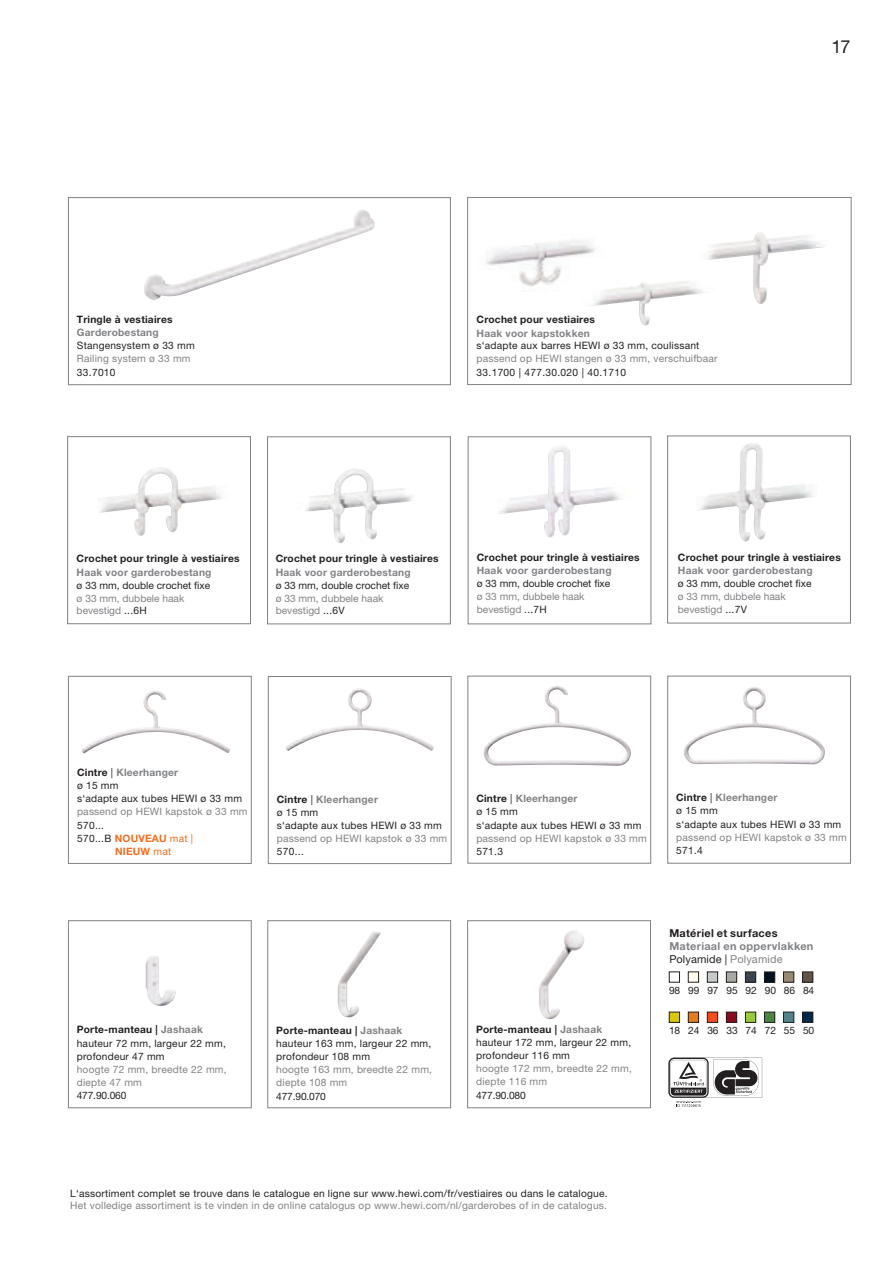
<style>
.page{position:relative;width:893px;height:1263px;background:#fff}
.page>*{position:absolute;margin:0;border:0;box-sizing:border-box;transform-origin:0 0}
.t1{font:18px "Helvetica Neue LT Pro";color:#231f20}
.t2{font:700 10.95px/13.2px "Helvetica Neue LT Pro";letter-spacing:.025em;color:#808285}
.t3{font:700 10.95px "Helvetica Neue LT Pro";letter-spacing:.025em;color:#231f20}
.t4{font:10.2px/13.2px "Helvetica Neue LT Pro";letter-spacing:.02em;color:#231f20}
.t5{font:10.2px/13.2px "Helvetica Neue LT Pro";letter-spacing:.02em;color:#808285}
.t6{font:700 10.2px "Helvetica Neue LT Pro";letter-spacing:.02em;color:#231f20}
.t7{font:10.2px/12.3px "Helvetica Neue LT Pro";color:#808285}
.t8{font:700 10.2px "Helvetica Neue LT Pro";letter-spacing:.02em;color:#808285}
.t9{font:10.2px "Helvetica Neue LT Pro";color:#231f20}
.t10{font:10.2px "Helvetica Neue LT Pro";letter-spacing:-.01em;color:#231f20}
.t11{font:700 10.2px "Helvetica Neue LT Pro";letter-spacing:.02em;color:#f36e21}
.s1{color:#231f20}
.s2{font-weight:700}
.s3{font-weight:700;color:#808285}
.s4{font-weight:700;color:#f36e21}
.s5{color:#f36e21}
.s6{font-weight:400}
.s7{font-weight:400;color:#231f20}
</style>
<div class="page">
<div style="left:68px;top:197px;width:383px;height:188px;border:1px solid #808285"></div>
<img style="left:144px;top:210px;width:231px;height:90px">
<div style="left:68px;top:920px;width:183px;height:188px;border:1px solid #808285"></div>
<img style="left:145px;top:956px;width:31px;height:50px">
<div style="left:268px;top:920px;width:183px;height:188px;border:1px solid #808285"></div>
<img style="left:338px;top:932px;width:43px;height:86px">
<div style="left:467px;top:920px;width:184px;height:188px;border:1px solid #808285"></div>
<img style="left:539px;top:930px;width:45px;height:90px">
<div style="left:68px;top:676px;width:183px;height:187px;border:1px solid #808285"></div>
<img style="left:81px;top:691px;width:149px;height:63px">
<div style="left:667px;top:676px;width:184px;height:187px;border:1px solid #808285"></div>
<img style="left:684px;top:687px;width:141px;height:77px">
<div style="left:268px;top:676px;width:183px;height:188px;border:1px solid #808285"></div>
<img style="left:286px;top:688px;width:148px;height:63px">
<div style="left:468px;top:676px;width:183px;height:187px;border:1px solid #808285"></div>
<img style="left:483px;top:685px;width:148px;height:81px">
<div style="left:667px;top:436px;width:184px;height:187px;border:1px solid #808285"></div>
<img style="left:699px;top:443px;width:52px;height:69px">
<div style="left:267px;top:437px;width:184px;height:187px;border:1px solid #808285"></div>
<img style="left:305px;top:469px;width:107px;height:74px">
<div style="left:468px;top:437px;width:183px;height:187px;border:1px solid #808285"></div>
<img style="left:498px;top:446px;width:123px;height:92px">
<div style="left:67px;top:436px;width:184px;height:188px;border:1px solid #808285"></div>
<img style="left:99px;top:467px;width:123px;height:69px">
<div style="left:467px;top:197px;width:384px;height:188px;border:1px solid #808285"></div>
<img style="left:486px;top:240px;width:109px;height:46px">
<img style="left:583px;top:277px;width:115px;height:49px">
<img style="left:698px;top:232px;width:126px;height:72px">
<svg style="left:668px;top:1057px;width:95px;height:50px"></svg>
<div style="left:783px;top:972px;width:11px;height:10px;background:#988a71"></div>
<div style="left:783px;top:972px;width:11px;height:10px;border:1px solid #231f20"></div>
<div style="left:802px;top:972px;width:11px;height:10px;background:#60544b"></div>
<div style="left:802px;top:972px;width:11px;height:10px;border:1px solid #231f20"></div>
<div style="left:764px;top:972px;width:11px;height:10px;background:#001123"></div>
<div style="left:764px;top:972px;width:11px;height:10px;border:1px solid #231f20"></div>
<div style="left:745px;top:972px;width:11px;height:10px;background:#3b454e"></div>
<div style="left:745px;top:972px;width:11px;height:10px;border:1px solid #231f20"></div>
<div style="left:707px;top:972px;width:11px;height:10px;background:#c6cbc8"></div>
<div style="left:707px;top:972px;width:11px;height:10px;border:1px solid #231f20"></div>
<div style="left:726px;top:972px;width:11px;height:10px;background:#a6aaa4"></div>
<div style="left:726px;top:972px;width:11px;height:10px;border:1px solid #231f20"></div>
<div style="left:688px;top:972px;width:11px;height:10px;background:#fffdf0"></div>
<div style="left:688px;top:972px;width:11px;height:10px;border:1px solid #231f20"></div>
<div style="left:669px;top:972px;width:11px;height:10px;border:1px solid #231f20"></div>
<div style="left:802px;top:1012px;width:11px;height:10px;background:#00284b"></div>
<div style="left:802px;top:1012px;width:11px;height:10px;border:1px solid #231f20"></div>
<div style="left:726px;top:1012px;width:11px;height:10px;background:#8b0b1d"></div>
<div style="left:726px;top:1012px;width:11px;height:10px;border:1px solid #231f20"></div>
<div style="left:783px;top:1012px;width:11px;height:10px;background:#52838b"></div>
<div style="left:783px;top:1012px;width:11px;height:10px;border:1px solid #231f20"></div>
<div style="left:707px;top:1012px;width:11px;height:10px;background:#f04d22"></div>
<div style="left:707px;top:1012px;width:11px;height:10px;border:1px solid #231f20"></div>
<div style="left:764px;top:1012px;width:11px;height:10px;background:#478741"></div>
<div style="left:764px;top:1012px;width:11px;height:10px;border:1px solid #231f20"></div>
<div style="left:669px;top:1012px;width:10px;height:10px;background:#dbc70e"></div>
<div style="left:669px;top:1012px;width:11px;height:10px;border:1px solid #231f20"></div>
<div style="left:688px;top:1012px;width:11px;height:10px;background:#e57c1f"></div>
<div style="left:688px;top:1012px;width:11px;height:10px;border:1px solid #231f20"></div>
<div style="left:745px;top:1012px;width:11px;height:10px;background:#99ca3b"></div>
<div style="left:745px;top:1012px;width:11px;height:10px;border:1px solid #231f20"></div>
<h1 class="t1" style="left:831px;top:36px;width:20px">17</h1>
<p class="t6" style="left:77px;top:313px;width:97px">Tringle à vestiaires</p>
<p class="t8" style="left:77px;top:326px;width:83px">Garderobestang</p>
<p class="t4" style="left:77px;top:339px;width:119px">Stangensystem ø 33 mm</p>
<p class="t5" style="left:77px;top:352px;width:115px">Railing system ø 33 mm</p>
<p class="t4" style="left:77px;top:365px;width:40px">33.7010</p>
<p class="t6" style="left:477px;top:313px;width:120px">Crochet pour vestiaires</p>
<p class="t8" style="left:477px;top:327px;width:115px">Haak voor kapstokken</p>
<p class="t4" style="left:477px;top:339px;width:224px">s‘adapte aux barres HEWI ø 33 mm, coulissant</p>
<p class="t5" style="left:477px;top:352px;width:243px">passend op HEWI stangen ø 33 mm, verschuifbaar</p>
<p class="t4" style="left:477px;top:366px;width:151px">33.1700 | 477.30.020 | 40.1710</p>
<p class="t6" style="left:77px;top:552px;width:164px">Crochet pour tringle à vestiaires</p>
<p class="t8" style="left:77px;top:566px;width:136px">Haak voor garderobestang</p>
<p class="t9" style="left:77px;top:579px;width:135px">ø 33 mm, double crochet fixe</p>
<p class="t7" style="left:77px;top:592px;width:109px">ø 33 mm, dubbele haak bevestigd <span class="s1">...6H</span></p>
<p class="t6" style="left:276px;top:552px;width:164px">Crochet pour tringle à vestiaires</p>
<p class="t8" style="left:276px;top:566px;width:136px">Haak voor garderobestang</p>
<p class="t9" style="left:276px;top:579px;width:135px">ø 33 mm, double crochet fixe</p>
<p class="t7" style="left:276px;top:592px;width:109px">ø 33 mm, dubbele haak bevestigd <span class="s1">...6V</span></p>
<p class="t6" style="left:477px;top:551px;width:164px">Crochet pour tringle à vestiaires</p>
<p class="t8" style="left:477px;top:564px;width:136px">Haak voor garderobestang</p>
<p class="t9" style="left:477px;top:578px;width:135px">ø 33 mm, double crochet fixe</p>
<p class="t7" style="left:477px;top:591px;width:109px">ø 33 mm, dubbele haak bevestigd <span class="s1">...7H</span></p>
<p class="t6" style="left:678px;top:551px;width:164px">Crochet pour tringle à vestiaires</p>
<p class="t8" style="left:678px;top:564px;width:136px">Haak voor garderobestang</p>
<p class="t9" style="left:678px;top:578px;width:135px">ø 33 mm, double crochet fixe</p>
<p class="t7" style="left:678px;top:591px;width:109px">ø 33 mm, dubbele haak bevestigd <span class="s1">...7V</span></p>
<p class="t4" style="left:77px;top:766px;width:167px"><span class="s2">Cintre</span> | <span class="s3">Kleerhanger<br></span>ø 15 mm<br>s‘adapte aux tubes HEWI ø 33 mm</p>
<p class="t5" style="left:77px;top:804px;width:172px">passend op HEWI kapstok ø 33 mm</p>
<p class="t4" style="left:77px;top:818px;width:29px">570...</p>
<p class="t4" style="left:77px;top:831px;width:118px">570...B <span class="s4">NOUVEAU</span> <span class="s5">mat |</span></p>
<p class="t11" style="left:115px;top:845px;width:58px">NIEUW <span class="s6">mat</span></p>
<p class="t4" style="left:277px;top:792px;width:167px"><span class="s2">Cintre</span> | <span class="s3">Kleerhanger<br></span>ø 15 mm<br>s‘adapte aux tubes HEWI ø 33 mm</p>
<p class="t5" style="left:277px;top:832px;width:172px">passend op HEWI kapstok ø 33 mm</p>
<p class="t4" style="left:277px;top:845px;width:29px">570...</p>
<p class="t4" style="left:77px;top:1023px;width:151px"><span class="s2">Porte-manteau |</span> <span class="s3">Jashaak </span>hauteur 72 mm, largeur 22 mm, profondeur 47 mm</p>
<p class="t5" style="left:77px;top:1062px;width:151px">hoogte 72 mm, breedte 22 mm, diepte 47 mm</p>
<p class="t4" style="left:77px;top:1089px;width:51px">477.90.060</p>
<p class="t4" style="left:276px;top:1023px;width:157px"><span class="s2">Porte-manteau |</span> <span class="s3">Jashaak </span>hauteur 163 mm, largeur 22 mm, profondeur 108 mm</p>
<p class="t5" style="left:276px;top:1063px;width:157px">hoogte 163 mm, breedte 22 mm, diepte 108 mm</p>
<p class="t4" style="left:276px;top:1089px;width:51px">477.90.070</p>
<p class="t4" style="left:476px;top:792px;width:167px"><span class="s2">Cintre</span> | <span class="s3">Kleerhanger<br></span>ø 15 mm<br>s‘adapte aux tubes HEWI ø 33 mm</p>
<p class="t5" style="left:476px;top:831px;width:172px">passend op HEWI kapstok ø 33 mm</p>
<p class="t4" style="left:476px;top:845px;width:28px">571.3</p>
<p class="t4" style="left:676px;top:791px;width:167px"><span class="s2">Cintre</span> | <span class="s3">Kleerhanger<br></span>ø 15 mm<br>s‘adapte aux tubes HEWI ø 33 mm</p>
<p class="t5" style="left:676px;top:830px;width:172px">passend op HEWI kapstok ø 33 mm</p>
<p class="t4" style="left:676px;top:844px;width:28px">571.4</p>
<p class="t4" style="left:476px;top:1022px;width:157px"><span class="s2">Porte-manteau |</span> <span class="s3">Jashaak </span>hauteur 172 mm, largeur 22 mm, profondeur 116 mm</p>
<p class="t5" style="left:476px;top:1062px;width:157px">hoogte 172 mm, breedte 22 mm, diepte 116 mm</p>
<p class="t4" style="left:476px;top:1088px;width:51px">477.90.080</p>
<p class="t3" style="left:669px;top:926px;width:110px">Matériel et surfaces</p>
<p class="t2" style="left:669px;top:939px;width:146px">Materiaal en oppervlakken<br><span class="s7">Polyamide |</span> <span class="s6">Polyamide</span></p>
<p class="t10" style="left:669px;top:984px;width:147px">98 99 97 95 92 90 86 84</p>
<p class="t10" style="left:669px;top:1024px;width:147px">18 24 36 33 74 72 55 50</p>
<p class="t4" style="left:70px;top:1186px;width:539px">L‘assortiment complet se trouve dans le catalogue en ligne sur www.hewi.com/fr/vestiaires ou dans le catalogue.</p>
<p class="t5" style="left:70px;top:1199px;width:538px">Het volledige assortiment is te vinden in de online catalogus op www.hewi.com/nl/garderobes of in de catalogus.</p>
</div>
